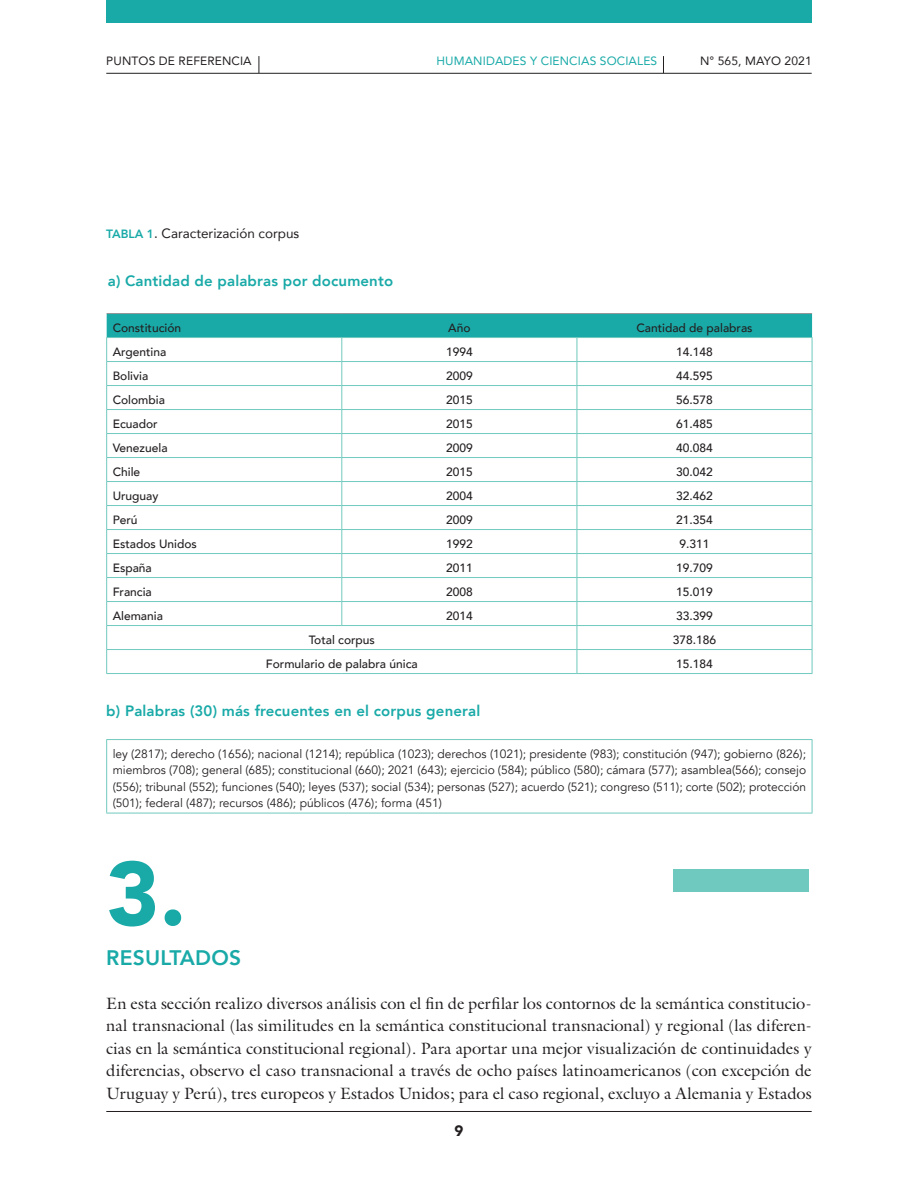
<style>
.page{position:relative;width:918px;height:1188px;background:#fff}
.page>*{position:absolute;margin:0;border:0;box-sizing:border-box;transform-origin:0 0}
.t1{font:900 90px "Avenir";color:#19aaa8}
.t2{font:800 21px "Avenir";letter-spacing:.01em;color:#19aaa8}
.t3{font:16.5px/22.5px "Galliard";letter-spacing:-.005em;color:#231f20;text-align:justify}
.t4{font:800 15px "Avenir";letter-spacing:.01em;color:#19aaa8}
.t5{font:900 15px "Avenir";color:#231f20}
.t6{font:13.5px "Avenir";color:#231f20}
.t7{font:12px/16.5px "Avenir";color:#231f20;text-align:justify}
.t8{font:500 12px "Avenir";color:#231f20}
.t9{font:12px "Avenir";letter-spacing:.01em;color:#231f20}
.t10{font:12px "Avenir";letter-spacing:.01em;color:#19aaa8}
.s1{font-weight:800;font-size:12px;color:#19aaa8}
</style>
<div class="page">
<hr style="left:106px;top:1111px;width:706px;height:1px;background:#231f20">
<div style="left:106px;top:0;width:706px;height:23px;background:#19aaa8"></div>
<hr style="left:106px;top:73px;width:706px;height:1px;background:#231f20">
<svg style="left:259px;top:56px;width:1px;height:17px"></svg>
<svg style="left:663px;top:56px;width:1px;height:17px"></svg>
<hr style="left:107px;top:313px;width:235px;height:1px;background:#939598">
<hr style="left:342px;top:313px;width:235px;height:1px;background:#939598">
<hr style="left:577px;top:313px;width:235px;height:1px;background:#939598">
<hr style="left:577px;top:673px;width:235px;height:1px;background:#70c9be">
<svg style="left:106px;top:314px;width:707px;height:359px"></svg>
<hr style="left:106px;top:673px;width:236px;height:1px;background:#70c9be">
<hr style="left:342px;top:673px;width:235px;height:1px;background:#70c9be">
<hr style="left:106px;top:739px;width:706px;height:1px;background:#70c9be">
<hr style="left:106px;top:740px;width:1px;height:73px;background:#70c9be">
<hr style="left:812px;top:740px;width:1px;height:73px;background:#70c9be">
<hr style="left:106px;top:813px;width:706px;height:1px;background:#70c9be">
<div style="left:673px;top:869px;width:135px;height:23px;background:#70c9be"></div>
<p class="t9" style="left:106px;top:51px;width:147px">PUNTOS DE REFERENCIA</p>
<p class="t10" style="left:436px;top:51px;width:222px">HUMANIDADES Y CIENCIAS SOCIALES</p>
<p class="t9" style="left:700px;top:52px;width:113px">N° 565, MAYO 2021</p>
<p class="t6" style="left:106px;top:222px;width:195px"><span class="s1">TABLA 1</span>. Caracterización corpus</p>
<p class="t4" style="left:108px;top:267px;width:287px">a) Cantidad de palabras por documento</p>
<p class="t8" style="left:113px;top:317px;width:70px">Constitución</p>
<p class="t8" style="left:448px;top:317px;width:24px">Año</p>
<p class="t8" style="left:636px;top:317px;width:118px">Cantidad de palabras</p>
<p class="t8" style="left:113px;top:341px;width:55px">Argentina</p>
<p class="t8" style="left:446px;top:341px;width:28px">1994</p>
<p class="t8" style="left:676px;top:341px;width:38px">14.148</p>
<p class="t8" style="left:113px;top:365px;width:37px">Bolivia</p>
<p class="t8" style="left:446px;top:365px;width:28px">2009</p>
<p class="t8" style="left:676px;top:365px;width:38px">44.595</p>
<p class="t8" style="left:113px;top:389px;width:54px">Colombia</p>
<p class="t8" style="left:446px;top:389px;width:28px">2015</p>
<p class="t8" style="left:676px;top:389px;width:38px">56.578</p>
<p class="t8" style="left:113px;top:413px;width:46px">Ecuador</p>
<p class="t8" style="left:446px;top:413px;width:28px">2015</p>
<p class="t8" style="left:676px;top:413px;width:38px">61.485</p>
<p class="t8" style="left:113px;top:437px;width:56px">Venezuela</p>
<p class="t8" style="left:446px;top:437px;width:28px">2009</p>
<p class="t8" style="left:676px;top:437px;width:38px">40.084</p>
<p class="t8" style="left:113px;top:461px;width:29px">Chile</p>
<p class="t8" style="left:446px;top:461px;width:28px">2015</p>
<p class="t8" style="left:676px;top:461px;width:38px">30.042</p>
<p class="t8" style="left:113px;top:485px;width:47px">Uruguay</p>
<p class="t8" style="left:446px;top:485px;width:28px">2004</p>
<p class="t8" style="left:676px;top:485px;width:38px">32.462</p>
<p class="t8" style="left:113px;top:509px;width:26px">Perú</p>
<p class="t8" style="left:446px;top:509px;width:28px">2009</p>
<p class="t8" style="left:676px;top:509px;width:38px">21.354</p>
<p class="t8" style="left:113px;top:533px;width:86px">Estados Unidos</p>
<p class="t8" style="left:446px;top:533px;width:28px">1992</p>
<p class="t8" style="left:680px;top:533px;width:32px">9.311</p>
<p class="t8" style="left:113px;top:557px;width:41px">España</p>
<p class="t8" style="left:446px;top:557px;width:28px">2011</p>
<p class="t8" style="left:676px;top:557px;width:38px">19.709</p>
<p class="t8" style="left:113px;top:581px;width:41px">Francia</p>
<p class="t8" style="left:446px;top:581px;width:28px">2008</p>
<p class="t8" style="left:676px;top:581px;width:38px">15.019</p>
<p class="t8" style="left:113px;top:605px;width:52px">Alemania</p>
<p class="t8" style="left:446px;top:605px;width:28px">2014</p>
<p class="t8" style="left:676px;top:605px;width:38px">33.399</p>
<p class="t8" style="left:309px;top:629px;width:68px">Total corpus</p>
<p class="t8" style="left:673px;top:629px;width:45px">378.186</p>
<p class="t8" style="left:266px;top:653px;width:153px">Formulario de palabra única</p>
<p class="t8" style="left:676px;top:653px;width:38px">15.184</p>
<p class="t4" style="left:106px;top:697px;width:375px">b) Palabras (30) más frecuentes en el corpus general</p>
<p class="t7" style="left:113px;top:745px;width:695px">ley (2817); derecho (1656); nacional (1214); república (1023); derechos (1021); presidente (983); constitución (947); gobierno (826); miembros (708); general (685); constitucional (660); 2021 (643); ejercicio (584); público (580); cámara (577); asamblea(566); consejo (556); tribunal (552); funciones (540); leyes (537); social (534); personas (527); acuerdo (521); congreso (511); corte (502); protección (501); federal (487); recursos (486); públicos (476); forma (451)</p>
<h1 class="t1" style="left:106px;top:817px;width:81px">3.</h1>
<p class="t2" style="left:106px;top:939px;width:136px">RESULTADOS</p>
<p class="t3" style="left:106px;top:992px;width:707px">En esta sección realizo diversos análisis con el fin de perfilar los contornos de la semántica constitucio&shy;nal transnacional (las similitudes en la semántica constitucional transnacional) y regional (las diferen&shy;cias en la semántica constitucional regional). Para aportar una mejor visualización de continuidades y diferencias, observo el caso transnacional a través de ocho países latinoamericanos (con excepción de Uruguay y Perú), tres europeos y Estados Unidos; para el caso regional, excluyo a Alemania y Estados</p>
<p class="t5" style="left:455px;top:1118px;width:10px">9</p>
</div>
